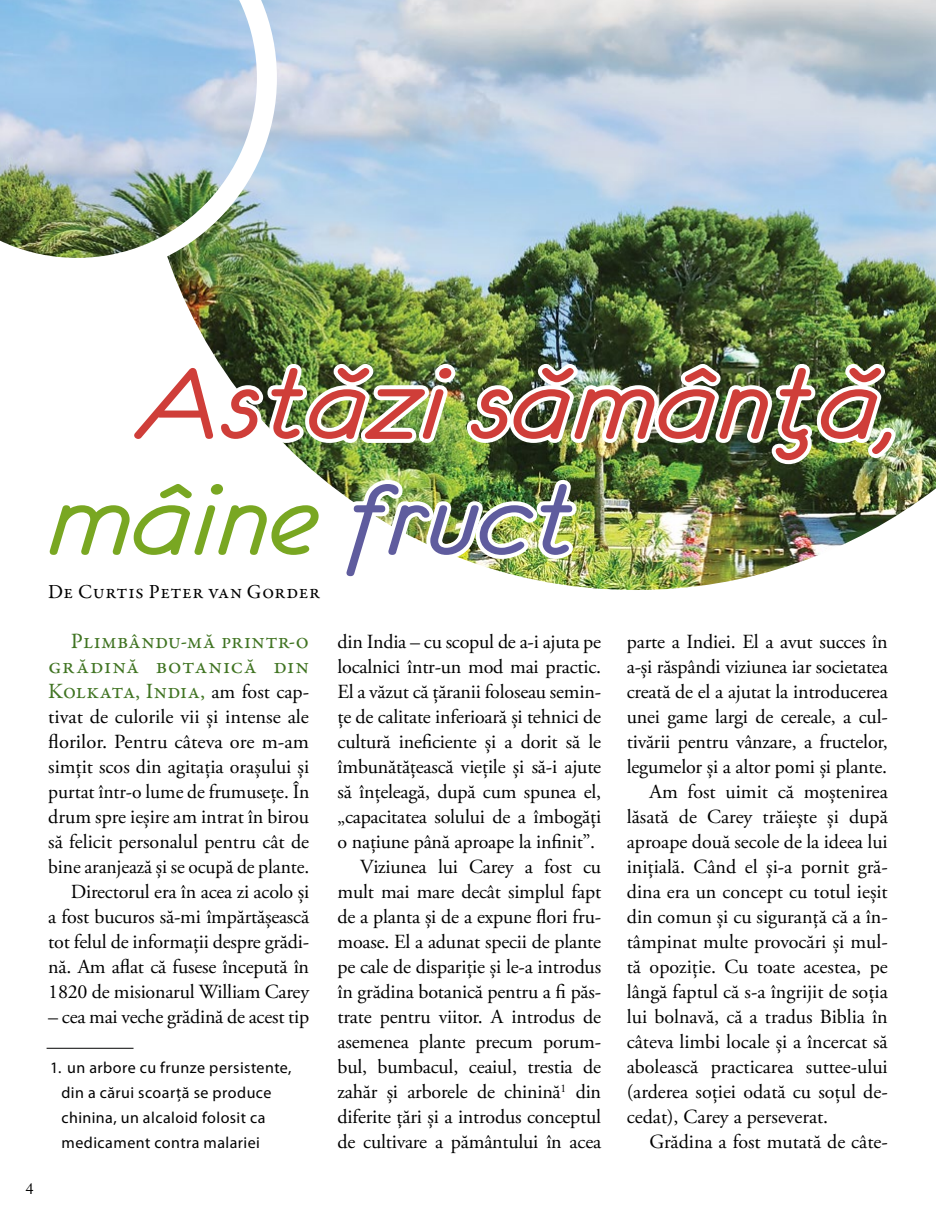
<style>
.page{position:relative;width:936px;height:1219px;background:#fff}
.page>*{position:absolute;margin:0;border:0;box-sizing:border-box;transform-origin:0 0}
.t1{font:113.4px/116px "Eurofurenceitalic";color:#cf3e39;scale:1.11 1}
.t2{font:22px/25px "Garamond Premr Pro";letter-spacing:.02em;color:#407422;text-align:justify}
.t3{font:20px/25px "Adobe Garamond Pro";letter-spacing:-.01em;color:#000;text-align:right}
.t4{font:20px "Garamond Premr Pro";letter-spacing:.025em;color:#000}
.t5{font:16px/25px "Myriad Pro";letter-spacing:.03em;color:#000}
.t6{font:16px "Adobe Caslon Pro";color:#000}
.s1{color:#79a722}
.s2{color:#5f5c9e}
.s3{font-family:"Adobe Garamond Pro";font-size:20px;color:#000}
</style>
<div class="page">
<img style="left:175px;top:0;width:760px;height:590px">
<img style="left:0;top:0;width:277px;height:278px">
<hr style="left:47px;top:1048px;width:86px;height:1px;background:#010202">
<img style="left:175px;top:357px;width:725px;height:227px">
<p class="t6" style="left:25px;top:1180px;width:10px">4</p>
<h1 class="t1" style="left:48px;top:345px;width:769px;text-indent:90px">Astăzi sămânţă, <span class="s1">mâine</span> <span class="s2">fruct</span></h1>
<p class="t4" style="left:48px;top:580px;width:273px">De Curtis Peter van Gorder</p>
<p class="t2" style="left:48px;top:629px;width:262px;text-indent:23px">Plimbându-mă printr-o grădină botanică din Kolkata, India, <span class="s3">am fost cap-</span></p>
<p class="t3" style="left:48px;top:705px;width:262px">tivat de culorile vii şi intense ale florilor. Pentru câteva ore m-am simţit scos din agitaţia oraşului şi purtat într-o lume de frumuseţe. În drum spre ieşire am intrat în birou să felicit personalul pentru cât de bine aranjează şi se ocupă de plante.<br>Directorul era în acea zi acolo şi<br>a fost bucuros să-mi împărtăşească tot felul de informaţii despre grădi&shy;nă. Am aflat că fusese începută în 1820 de misionarul William Carey</p>
<p class="t3" style="left:48px;top:1005px;width:262px">– cea mai veche grădină de acest tip</p>
<p class="t5" style="left:61px;top:1055px;width:232px;text-indent:-11px">1. un arbore cu frunze persistente, din a cărui scoarţă se produce chinina, un alcaloid folosit ca medicament contra malariei</p>
<p class="t3" style="left:337px;top:630px;width:265px">din India – cu scopul de a-i ajuta pe localnici într-un mod mai practic.<br>El a văzut că ţăranii foloseau semin&shy;ţe de calitate inferioară şi tehnici de cultură ineficiente şi a dorit să le îmbunătăţească vieţile şi să-i ajute să înţeleagă, după cum spunea el, „capacitatea solului de a îmbogăţi o naţiune până aproape la infinit”.<br>Viziunea lui Carey a fost cu mult mai mare decât simplul fapt de a planta şi de a expune flori fru&shy;moase. El a adunat specii de plante pe cale de dispariţie şi le-a introdus în grădina botanică pentru a fi păs&shy;trate pentru viitor. A introdus de asemenea plante precum porum&shy;bul, bumbacul, ceaiul, trestia de zahăr şi arborele de chinină<sup>1</sup> din diferite ţări şi a introdus conceptul de cultivare a pământului în acea</p>
<p class="t3" style="left:626px;top:630px;width:262px">parte a Indiei. El a avut succes în</p>
<p class="t3" style="left:626px;top:655px;width:262px">a-şi răspândi viziunea iar societatea</p>
<p class="t3" style="left:626px;top:680px;width:262px">creată de el a ajutat la introducerea</p>
<p class="t3" style="left:626px;top:705px;width:262px">unei game largi de cereale, a cul-</p>
<p class="t3" style="left:626px;top:730px;width:262px">tivării pentru vânzare, a fructelor,</p>
<p class="t3" style="left:626px;top:755px;width:262px">legumelor şi a altor pomi şi plante.</p>
<p class="t3" style="left:649px;top:780px;width:240px">Am fost uimit că moştenirea</p>
<p class="t3" style="left:626px;top:805px;width:262px">lăsată de Carey trăieşte şi după</p>
<p class="t3" style="left:626px;top:830px;width:262px">aproape două secole de la ideea lui</p>
<p class="t3" style="left:626px;top:855px;width:262px">iniţială. Când el şi-a pornit gră-</p>
<p class="t3" style="left:626px;top:880px;width:262px">dina era un concept cu totul ieşit</p>
<p class="t3" style="left:626px;top:905px;width:262px">din comun şi cu siguranţă că a în-</p>
<p class="t3" style="left:626px;top:930px;width:262px">tâmpinat multe provocări şi mul-</p>
<p class="t3" style="left:626px;top:955px;width:262px">tă opoziţie. Cu toate acestea, pe</p>
<p class="t3" style="left:626px;top:980px;width:262px">lângă faptul că s-a îngrijit de soţia</p>
<p class="t3" style="left:626px;top:1005px;width:262px">lui bolnavă, că a tradus Biblia în</p>
<p class="t3" style="left:626px;top:1030px;width:262px">câteva limbi locale şi a încercat să</p>
<p class="t3" style="left:626px;top:1055px;width:262px">abolească practicarea suttee-ului</p>
<p class="t3" style="left:626px;top:1080px;width:262px">(arderea soţiei odată cu soţul de-</p>
<p class="t3" style="left:626px;top:1105px;width:203px">cedat), Carey a perseverat.</p>
<p class="t3" style="left:649px;top:1130px;width:240px">Grădina a fost mutată de câte-</p>
</div>
